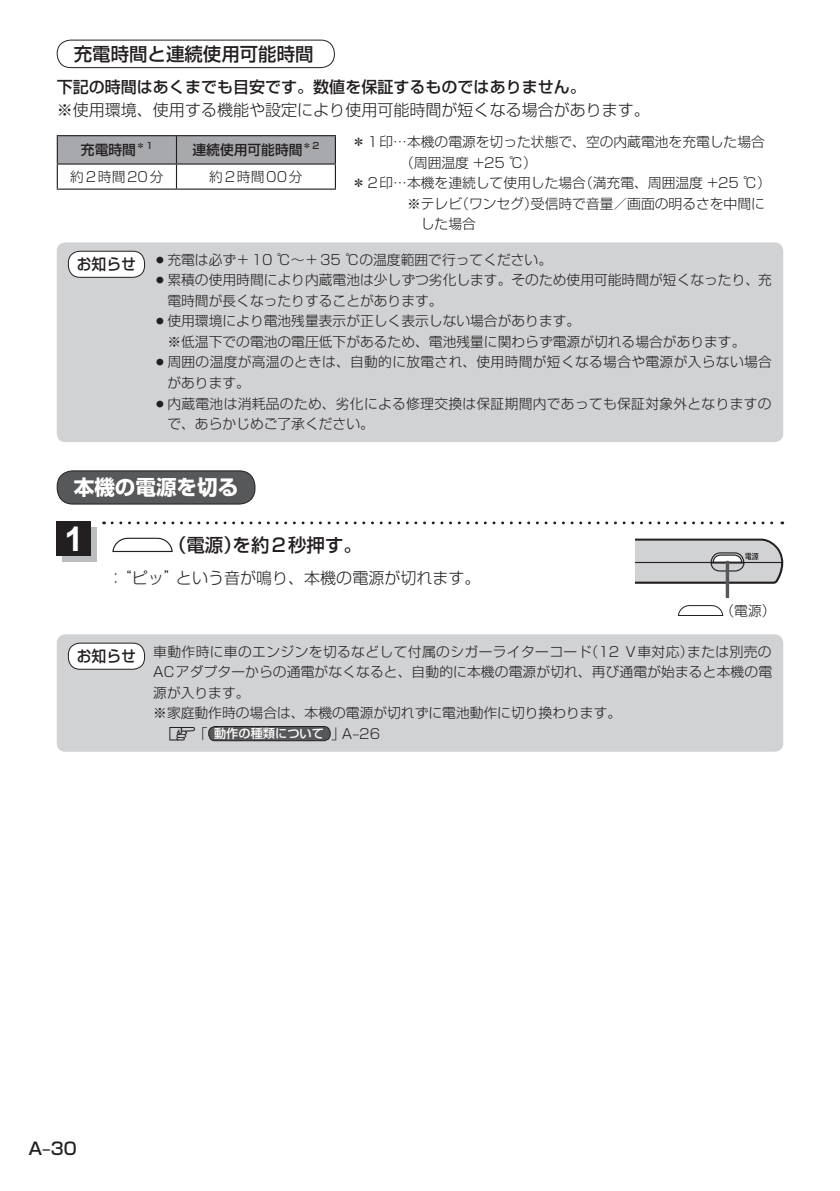
<style>
.page{position:relative;width:840px;height:1191px;background:#fff}
.page>*{position:absolute;margin:0;border:0;box-sizing:border-box;transform-origin:0 0}
.t1{font:20.6px "Shin Go Pro Bold 90 msp RKSJ H";color:#fff}
.t2{font:18.4px "Shin Go Pro Medium 90 msp RKSJ H";color:#231f20}
.t3{font:17px "Shin Go Pro Medium 90 msp RKSJ H";color:#231f20}
.t4{font:16px "Shin Go Pro Light 90 msp RKSJ H";color:#231f20}
.t5{font:16px "Shin Go Pro Medium 90 msp RKSJ H";color:#231f20}
.t6{font:15.6px "Shin Go Pro Medium 90 msp RKSJ H";color:#231f20;scale:.95 1}
.t7{font:13.8px/20.6px "Shin Go Pro Light 90 msp RKSJ H";color:#231f20}
.t8{font:13.8px/20.6px "Shin Go Pro Light 90 msp RKSJ H";letter-spacing:.02em;color:#231f20}
.t9{font:13.8px/20.6px "Shin Go Pro Light 90 msp RKSJ H";letter-spacing:.025em;color:#231f20}
.t10{font:13.8px "Shin Go Pro Medium 90 msp RKSJ H";color:#231f20}
.t11{font:13.8px "Shin Go Pro Light 90 msp RKSJ H";letter-spacing:.125em;color:#231f20}
.t12{font:12.2px "Shin Go Pro Medium 90 msp RKSJ H";color:#fff}
.s1{font-family:"MC1";font-size:13.4px;color:#231f20}
.s2{font-family:"Shin Go Pro Light 90 msp RKSJ H";font-size:13.8px;color:#231f20}
</style>
<div class="page">
<svg style="left:57px;top:136px;width:277px;height:52px"></svg>
<hr style="left:334px;top:165px;width:2px;height:23px;background:#231f20">
<hr style="left:57px;top:188px;width:279px;height:2px;background:#231f20">
<hr style="left:57px;top:135px;width:279px;height:1px;background:#231f20">
<hr style="left:334px;top:136px;width:2px;height:27px;background:#231f20">
<hr style="left:57px;top:163px;width:279px;height:2px;background:#231f20">
<div style="left:57px;top:40px;width:277px;height:28px;border:1px solid #231f20;border-radius:14px"></div>
<div style="left:57px;top:242px;width:725px;height:200px;background:#d1d2d4;border-radius:9px"></div>
<div style="left:68px;top:251px;width:76px;height:26px;background:#fff;border-radius:12px"></div>
<div style="left:68px;top:251px;width:77px;height:27px;border:1px solid #231f20;border-radius:12px"></div>
<div style="left:57px;top:634px;width:725px;height:117px;background:#d1d2d4;border-radius:9px"></div>
<div style="left:208px;top:726px;width:122px;height:14px;background:#57585a;border-radius:6px"></div>
<div style="left:208px;top:726px;width:122px;height:15px;border:1px solid #231f20;border-radius:6px"></div>
<div style="left:68px;top:643px;width:76px;height:26px;background:#fff;border-radius:12px"></div>
<div style="left:68px;top:643px;width:77px;height:26px;border:1px solid #231f20;border-radius:12px"></div>
<div style="left:57px;top:471px;width:198px;height:33px;background:#57585a;border-radius:16px"></div>
<div style="left:57px;top:470px;width:198px;height:34px;border:1px solid #231f20;border-radius:16px"></div>
<svg style="left:112px;top:537px;width:61px;height:16px"></svg>
<svg style="left:112px;top:521px;width:670px;height:3px"></svg>
<div style="left:62px;top:527px;width:34px;height:34px;background:#bcbdc0"></div>
<div style="left:57px;top:521px;width:34px;height:34px;background:#231f20"></div>
<svg style="left:635px;top:538px;width:147px;height:46px;background:#b8b8ba"></svg>
<hr style="left:725px;top:561px;width:3px;height:37px;background:#57585a">
<svg style="left:677px;top:605px;width:46px;height:11px"></svg>
<h2 class="t2" style="left:74px;top:47px;width:241px">充電時間と連続使用可能時間</h2>
<p class="t5" style="left:57px;top:81px;width:530px">下記の時間はあくまでも目安です。数値を保証するものではありません。</p>
<p class="t4" style="left:57px;top:104px;width:594px">※使用環境、使用する機能や設定により使用可能時間が短くなる場合があります。</p>
<p class="t10" style="left:81px;top:145px;width:73px">充電時間<sup>＊1</sup></p>
<p class="t10" style="left:192px;top:145px;width:128px">連続使用可能時間<sup>＊2</sup></p>
<p class="t11" style="left:70px;top:171px;width:95px">約2時間20分</p>
<p class="t11" style="left:209px;top:171px;width:95px">約2時間00分</p>
<p class="t7" style="left:351px;top:134px;width:414px">＊1印… 本機の電源を切った状態で、空の内蔵電池を充電した場合</p>
<p class="t7" style="left:400px;top:154px;width:138px">（周囲温度 +25 ℃）</p>
<p class="t7" style="left:351px;top:175px;width:420px">＊2印… 本機を連続して使用した場合（満充電、周囲温度 +25 ℃）</p>
<p class="t7" style="left:407px;top:195px;width:359px">※ テレビ（ワンセグ）受信時で音量／画面の明るさを中間に</p>
<p class="t7" style="left:420px;top:216px;width:56px">した場合</p>
<p class="t6" style="left:77px;top:258px;width:64px">お知らせ</p>
<p class="t7" style="left:153px;top:251px;width:400px">○充電は必ず＋10 ℃～＋35 ℃の温度範囲で行ってください。</p>
<p class="t7" style="left:167px;top:271px;width:605px;text-indent:-14px">○累積の使用時間により内蔵電池は少しずつ劣化します。そのため使用可能時間が短くなったり、充電時間が長くなったりすることがあります。</p>
<p class="t7" style="left:167px;top:313px;width:579px;text-indent:-14px">○使用環境により電池残量表示が正しく表示しない場合があります。<br>※低温下での電池の電圧低下があるため、電池残量に関わらず電源が切れる場合があります。</p>
<p class="t9" style="left:167px;top:354px;width:605px;text-indent:-14px">○周囲の温度が高温のときは、自動的に放電され、使用時間が短くなる場合や電源が入らない場合があります。</p>
<p class="t8" style="left:167px;top:395px;width:605px;text-indent:-14px">○内蔵電池は消耗品のため、劣化による修理交換は保証期間内であっても保証対象外となりますので、あらかじめご了承ください。</p>
<h1 class="t1" style="left:74px;top:480px;width:166px">本機の電源を切る</h1>
<h2 class="t2" style="left:168px;top:538px;width:195px">（電源）を約2秒押す。</h2>
<p class="t4" style="left:108px;top:572px;width:374px">：“ピッ”という音が鳴り、本機の電源が切れます。</p>
<p class="t7" style="left:720px;top:602px;width:56px">（電源）</p>
<p class="t6" style="left:77px;top:650px;width:64px">お知らせ</p>
<p class="t7" style="left:153px;top:643px;width:620px">車動作時に車のエンジンを切るなどして付属のシガーライターコード（12 V車対応）または別売のACアダプターからの通電がなくなると、自動的に本機の電源が切れ、再び通電が始まると本機の電源が入ります。<br>※ 家庭動作時の場合は、本機の電源が切れずに電池動作に切り換わります。</p>
<p class="t12" style="left:167px;top:729px;width:214px"><span class="s1">z</span><span class="s2">「</span>動作の種類について <span class="s2">」A‒26</span></p>
<p class="t3" style="left:28px;top:1142px;width:50px">A‒30</p>
</div>
